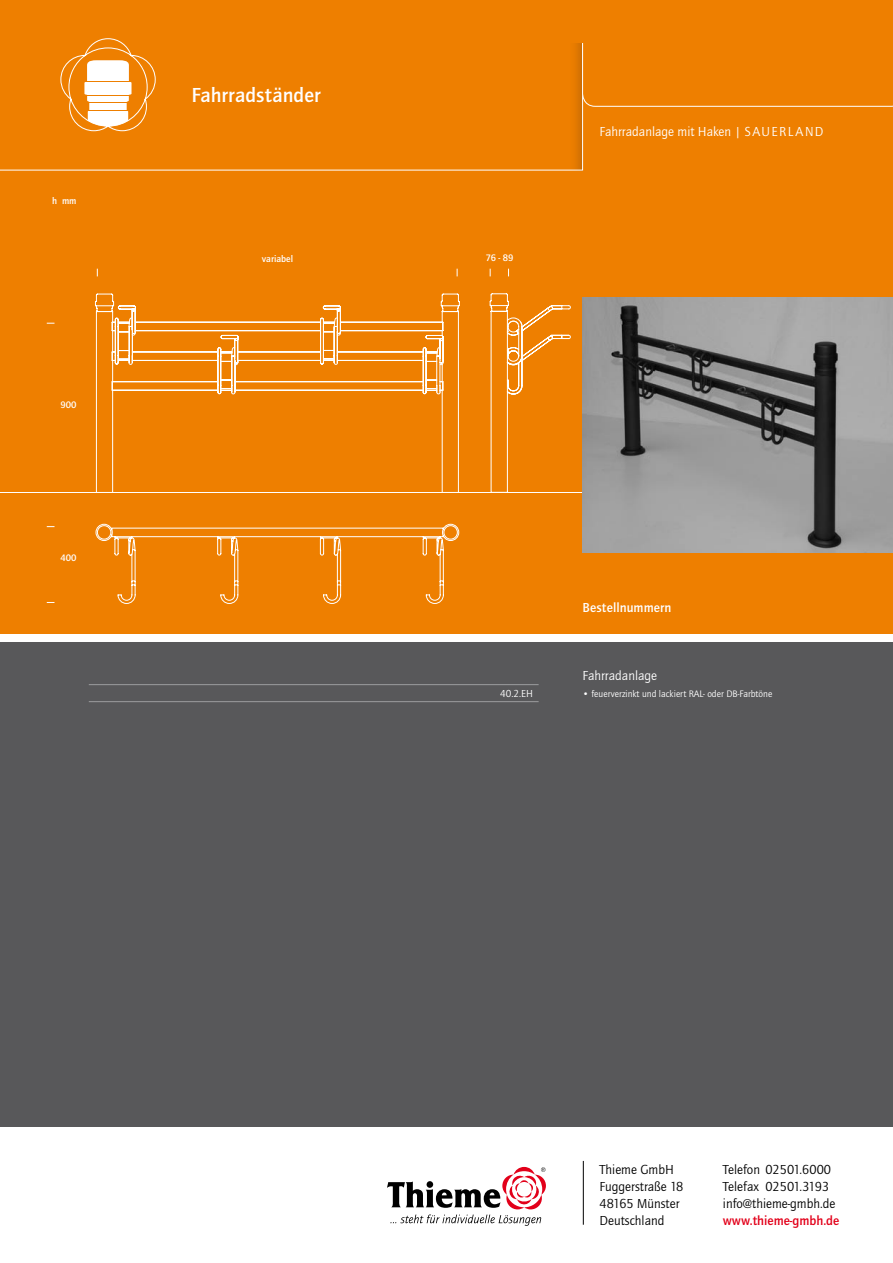
<style>
.page{position:relative;width:893px;height:1263px;background:#fff}
.page>*{position:absolute;margin:0;border:0;box-sizing:border-box;transform-origin:0 0}
.t1{font:700 21px "Quay Itc T";letter-spacing:.005em;color:#fff}
.t2{font:13.5px/17px "Quay Itc T";color:#000}
.t3{font:13.5px "Quay Itc T";color:#fff}
.t4{font:700 13.5px "Quay Itc T";color:#e2001a}
.t5{font:700 13.5px "Quay Itc T";letter-spacing:.01em;color:#fff}
.t6{font:10.5px "Quay Itc T";color:#fff}
.t7{font:9.75px "Quay Itc T";color:#fff}
.t8{font:700 9.75px "Quay Itc T";color:#fff}
</style>
<div class="page">
<div style="left:0;top:642px;width:893px;height:485px;background:#58585a"></div>
<div style="left:0;top:0;width:893px;height:634px;background:#ee7f00"></div>
<svg style="left:387px;top:1167px;width:159px;height:59px"></svg>
<hr style="left:583px;top:1161px;width:1px;height:64px;background:#000">
<hr style="left:89px;top:701px;width:450px;height:1px;background:#9c9d9f">
<hr style="left:89px;top:684px;width:450px;height:1px;background:#9c9d9f">
<svg style="left:0;top:43px;width:583px;height:127px"></svg>
<svg style="left:582px;top:43px;width:311px;height:64px"></svg>
<svg style="left:95px;top:523px;width:364px;height:81px"></svg>
<svg style="left:60px;top:38px;width:96px;height:93px"></svg>
<hr style="left:80px;top:81px;width:56px;height:1px;background:#ee7f00">
<hr style="left:80px;top:95px;width:56px;height:1px;background:#ee7f00">
<hr style="left:80px;top:102px;width:56px;height:1px;background:#ee7f00">
<hr style="left:79px;top:110px;width:56px;height:1px;background:#ee7f00">
<svg style="left:95px;top:293px;width:365px;height:199px"></svg>
<svg style="left:489px;top:293px;width:82px;height:199px"></svg>
<hr style="left:0;top:492px;width:893px;height:1px;background:#fff">
<img style="left:583px;top:298px;width:310px;height:255px">
<p class="t8" style="left:52px;top:195px;width:26px">h mm</p>
<p class="t8" style="left:61px;top:399px;width:18px">900</p>
<p class="t8" style="left:61px;top:552px;width:18px">400</p>
<h1 class="t1" style="left:191px;top:83px;width:131px">Fahrradständer</h1>
<p class="t8" style="left:262px;top:253px;width:33px">variabel</p>
<p class="t8" style="left:486px;top:252px;width:29px">76 - 89</p>
<p class="t3" style="left:600px;top:124px;width:225px">Fahrradanlage mit Haken | SAUERL AND</p>
<p class="t6" style="left:500px;top:688px;width:34px">40.2.EH</p>
<p class="t5" style="left:583px;top:600px;width:90px">Bestellnummern</p>
<p class="t3" style="left:583px;top:668px;width:76px">Fahrradanlage</p>
<p class="t7" style="left:583px;top:688px;width:191px">• feuerverzinkt und lackiert RAL- oder DB-Farbtöne</p>
<p class="t2" style="left:600px;top:1160px;width:85px">Thieme GmbH<br>Fuggerstraße 18<br>48165 Münster<br>Deutschland</p>
<p class="t2" style="left:723px;top:1160px;width:114px">Telefon 02501.6000<br>Telefax 02501.3193 info@thieme-gmbh.de</p>
<p class="t4" style="left:723px;top:1212px;width:118px">www.thieme-gmbh.de</p>
</div>
